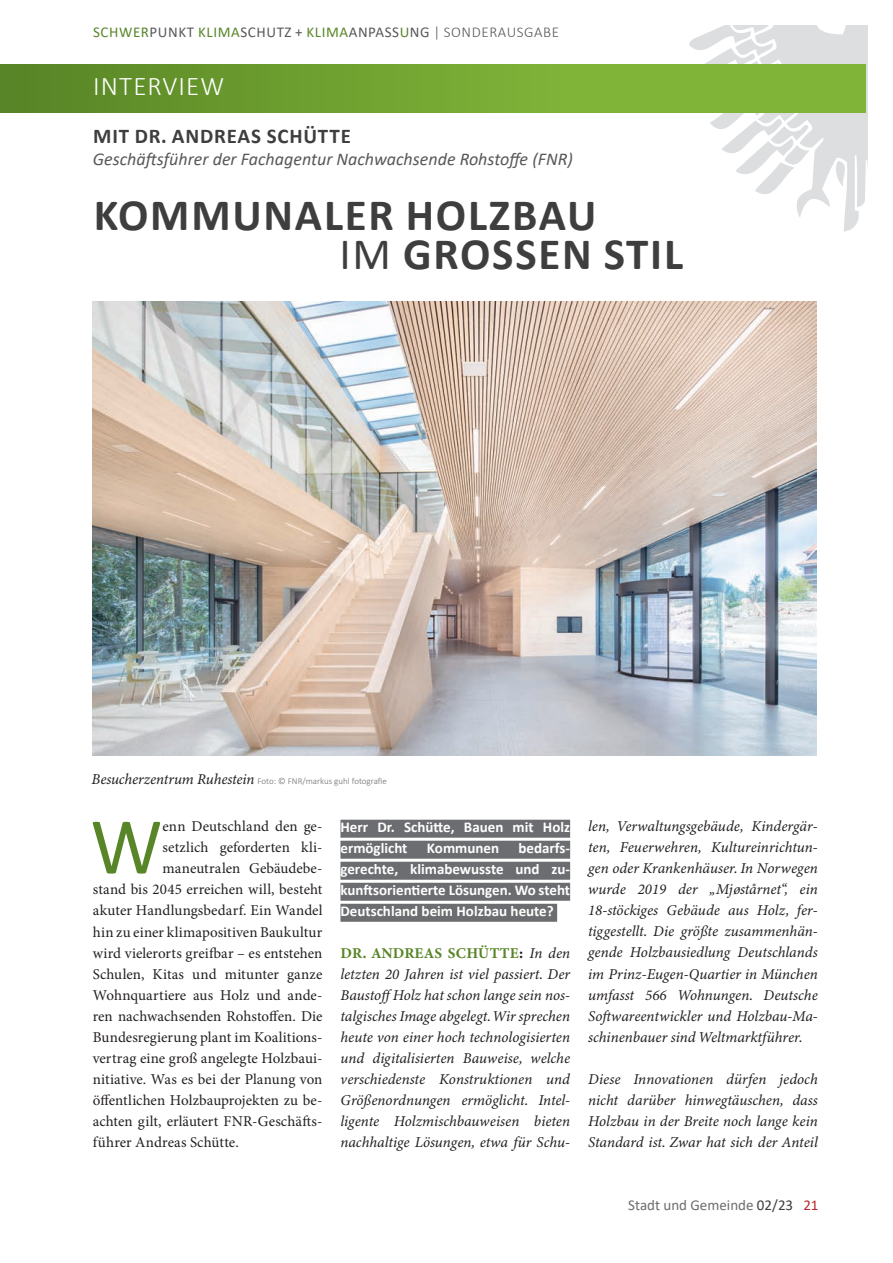
<style>
.page{position:relative;width:893px;height:1263px;background:#fff}
.page>*{position:absolute;margin:0;border:0;box-sizing:border-box;transform-origin:0 0}
.t1{font:81.15px "Calibri";color:#588527}
.t2{font:700 45px/39px "Calibri";letter-spacing:.04em;color:#3e3e3f}
.t3{font:300 27px "Calibri";letter-spacing:.04em;color:#fff}
.t4{font:700 21px "Calibri";letter-spacing:.04em;color:#3e3e3f}
.t5{font:italic 18px "Calibri";color:#57585a}
.t6{font:italic 15px/21px "Minion Variable Concept";color:#231f20;text-align:justify}
.t7{font:15px "Minion Pro";color:#231f20}
.t8{font:700 15px/21px "Calibri";color:#fff}
.t9{font:15px "Calibri";letter-spacing:.04em;color:#57585a}
.t10{font:15px "Calibri";color:#6c6d70}
.t11{font:300 9px "Calibri";color:#6c6d70}
.s1{color:#588527}
.s2{font-weight:300}
.s3{font-weight:400}
.s4{font-family:"Minion Variable Concept";font-weight:400;font-style:italic;font-size:15px;color:#231f20}
.s5{font-style:normal;color:#588527}
.s6{font-style:normal}
.s7{color:#3e3e3f}
.s8{color:#b7282e}
</style>
<div class="page">
<svg style="left:675px;top:26px;width:192px;height:206px"></svg>
<div style="left:0;top:65px;width:866px;height:47px;background:linear-gradient(to right,#5c8a28,#88bf3c)"></div>
<div style="left:340px;top:820px;width:230px;height:18px;background:#6c6d70"></div>
<div style="left:340px;top:841px;width:230px;height:18px;background:#6c6d70"></div>
<div style="left:340px;top:862px;width:230px;height:18px;background:#6c6d70"></div>
<div style="left:340px;top:883px;width:230px;height:18px;background:#6c6d70"></div>
<div style="left:340px;top:904px;width:217px;height:18px;background:#6c6d70"></div>
<img style="left:93px;top:301px;width:723px;height:454px">
<p class="t9" style="left:93px;top:21px;width:468px"><span class="s1">SCHWER</span>PUNKT <span class="s1">KLIMA</span>SCHUTZ + <span class="s1">KLIMA</span>ANPASS<span class="s1">U</span>NG <span class="s2">| SONDERAUSGABE</span></p>
<h3 class="t3" style="left:93px;top:69px;width:132px">INTERVIEW</h3>
<h3 class="t4" style="left:93px;top:121px;width:259px">MIT DR. ANDREAS SCHÜTTE</h3>
<p class="t5" style="left:93px;top:146px;width:482px">Geschäftsführer der Fachagentur Nachwachsende Rohstoffe (FNR)</p>
<h2 class="t2" style="left:339px;top:195px;width:345px;text-indent:-246px">KOMMUNALER HOLZBAU<br><span class="s3">IM</span> GROSSEN STIL</h2>
<p class="t11" style="left:91px;top:775px;width:297px"><span class="s4">Besucherzentrum Ruhestein</span> Foto: © FNR/markus guhl fotografie</p>
<h1 class="t1" style="left:90px;top:790px;width:74px">W</h1>
<p class="t7" style="left:163px;top:816px;width:161px">enn Deutschland den ge-</p>
<p class="t7" style="left:163px;top:837px;width:161px">setzlich geforderten kli-</p>
<p class="t7" style="left:163px;top:858px;width:161px">maneutralen Gebäudebe-</p>
<p class="t7" style="left:93px;top:879px;width:231px">stand bis 2045 erreichen will, besteht</p>
<p class="t7" style="left:93px;top:901px;width:231px">akuter Handlungsbedarf. Ein Wandel</p>
<p class="t7" style="left:93px;top:922px;width:231px">hin zu einer klimapositiven Baukultur</p>
<p class="t7" style="left:93px;top:943px;width:231px">wird vielerorts greifbar – es entstehen</p>
<p class="t7" style="left:93px;top:964px;width:231px">Schulen, Kitas und mitunter ganze</p>
<p class="t7" style="left:93px;top:985px;width:231px">Wohnquartiere aus Holz und ande-</p>
<p class="t7" style="left:93px;top:1006px;width:231px">ren nachwachsenden Rohstoffen. Die</p>
<p class="t7" style="left:93px;top:1027px;width:231px">Bundesregierung plant im Koalitions-</p>
<p class="t7" style="left:93px;top:1048px;width:231px">vertrag eine groß angelegte Holzbaui-</p>
<p class="t7" style="left:93px;top:1069px;width:231px">nitiative. Was es bei der Planung von</p>
<p class="t7" style="left:93px;top:1090px;width:231px">öffentlichen Holzbauprojekten zu be-</p>
<p class="t7" style="left:93px;top:1111px;width:231px">achten gilt, erläutert FNR-Geschäfts-</p>
<p class="t7" style="left:93px;top:1132px;width:148px">führer Andreas Schütte.</p>
<p class="t8" style="left:340px;top:816px;width:231px">Herr Dr. Schütte, Bauen mit Holz ermöglicht</p>
<p class="t8" style="left:340px;top:837px;width:231px;text-align:justify;text-indent:178px">bedarfs&shy;gerechte, klimabewusste und zu&shy;kunftsorientierte Lösungen. Wo steht Deutschland beim Holzbau heute?</p>
<p class="t6" style="left:340px;top:942px;width:231px"><span class="s5">DR. ANDREAS SCHÜTTE</span><span class="s6">:</span> In den letzten 20 Jahren ist viel passiert. Der BaustoffHolz hat schon lange sein nos&shy;talgisches Image abgelegt. Wir sprechen heute von einer hoch technologisierten und digitalisierten Bauweise, welche verschiedenste Konstruktionen und Größenordnungen ermöglicht. Intel&shy;ligente Holzmischbauweisen bieten nachhaltige Lösungen, etwa für Schu-</p>
<p class="t8" style="left:427px;top:837px;width:74px">Kommunen</p>
<p class="t6" style="left:588px;top:816px;width:231px">len, Verwaltungsgebäude, Kindergär&shy;ten, Feuerwehren, Kultureinrichtun&shy;gen oder Krankenhäuser. In Norwegen wurde 2019 der „Mjøstårnet“, ein 18-stöckiges Gebäude aus Holz, fer&shy;tiggestellt. Die größte zusammenhän&shy;gende Holzbausiedlung Deutschlands im Prinz-Eugen-Quartier in München umfasst 566 Wohnungen. Deutsche Softwareentwickler und Holzbau-Ma&shy;schinenbauer sind Weltmarktführer.</p>
<p class="t6" style="left:588px;top:1068px;width:231px">Diese Innovationen dürfen jedoch nicht darüber hinwegtäuschen, dass Holzbau in der Breite noch lange kein Standard ist. Zwar hat sich der Anteil</p>
<p class="t10" style="left:628px;top:1195px;width:192px">Stadt und Gemeinde <span class="s7">02/23</span> <span class="s8">21</span></p>
</div>
